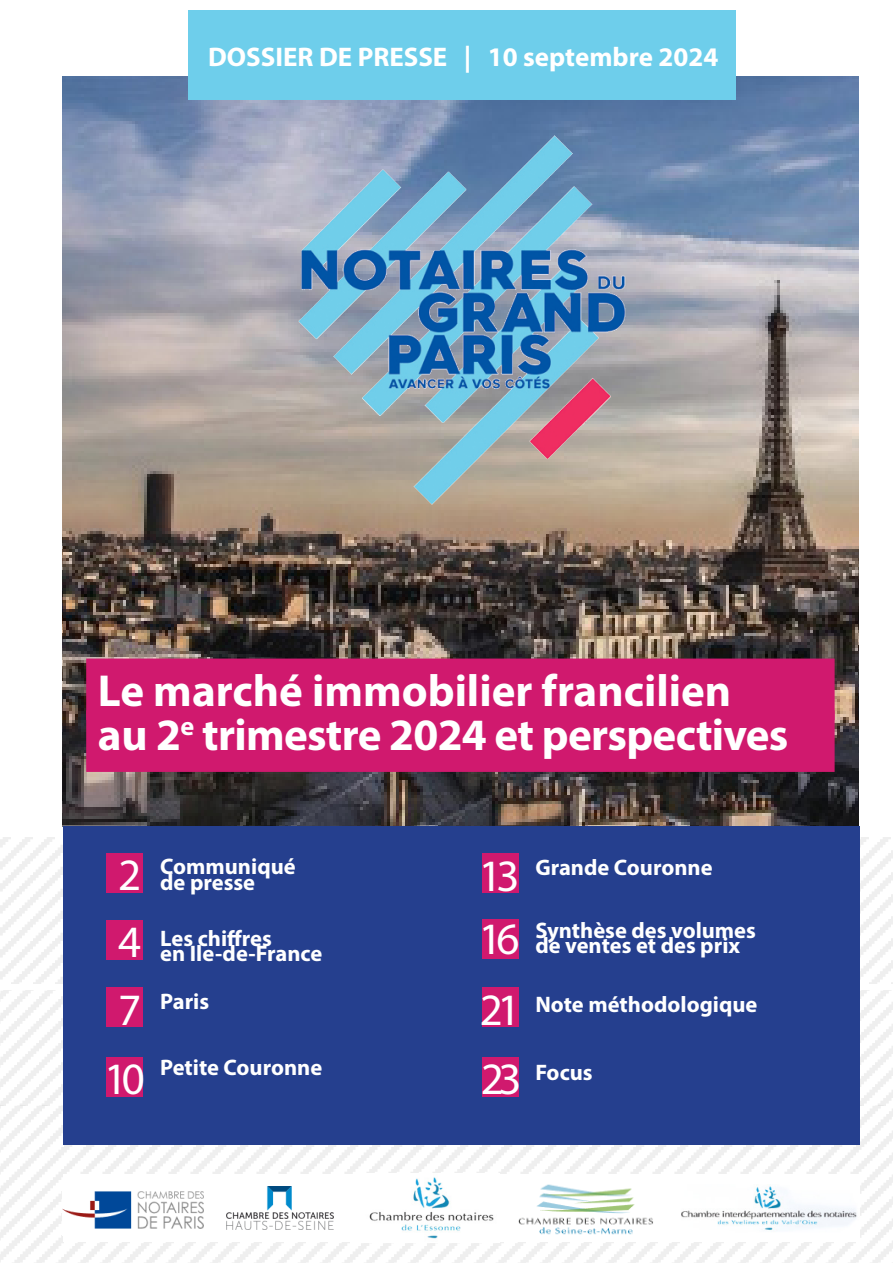
<style>
.page{position:relative;width:893px;height:1263px;background:#fff}
.page>*{position:absolute;margin:0;border:0;box-sizing:border-box;transform-origin:0 0}
.t1{font:700 45px "Myriad Pro";letter-spacing:-.01em;color:#fff}
.t2{font:45px "Myriad Pro";letter-spacing:-.12em;color:#fff}
.t3{font:700 27px "Myriad Pro";color:#fff}
.t4{font:700 22.5px "Myriad Pro";color:#fff}
</style>
<div class="page">
<img style="left:63px;top:76px;width:795px;height:750px">
<div style="left:0;top:1105px;width:893px;height:158px;background:linear-gradient(to right,#f9f9f9,#f9f9f9)"></div>
<div style="left:0;top:837px;width:893px;height:147px;background:linear-gradient(to bottom,#f9f9f9,#f9f9f9)"></div>
<div style="left:0;top:990px;width:893px;height:115px;background:linear-gradient(to bottom,#f9f9f9,#f9f9f9)"></div>
<div style="left:63px;top:1174px;width:796px;height:67px;background:#fff"></div>
<div style="left:63px;top:826px;width:796px;height:319px;background:#253f8e"></div>
<div style="left:86px;top:658px;width:749px;height:62px;background:#d0196e"></div>
<div style="left:86px;top:710px;width:749px;height:62px;background:#d0196e"></div>
<img style="left:281px;top:116px;width:372px;height:397px">
<div style="left:106px;top:853px;width:37px;height:40px;background:#d0196e"></div>
<div style="left:482px;top:853px;width:37px;height:40px;background:#d0196e"></div>
<div style="left:106px;top:921px;width:37px;height:39px;background:#d0196e"></div>
<div style="left:482px;top:920px;width:37px;height:39px;background:#d0196e"></div>
<div style="left:106px;top:987px;width:37px;height:39px;background:#d0196e"></div>
<div style="left:106px;top:1057px;width:37px;height:40px;background:#d0196e"></div>
<div style="left:482px;top:1057px;width:37px;height:39px;background:#d0196e"></div>
<div style="left:482px;top:987px;width:37px;height:39px;background:#d0196e"></div>
<div style="left:189px;top:10px;width:547px;height:90px;background:#6eceeb"></div>
<div style="left:62px;top:1184px;width:142px;height:52px;background:#fff"></div>
<img style="left:62px;top:1191px;width:142px;height:37px">
<img style="left:227px;top:1186px;width:106px;height:44px">
<img style="left:362px;top:1177px;width:137px;height:65px">
<img style="left:519px;top:1184px;width:134px;height:51px">
<img style="left:681px;top:1186px;width:176px;height:44px">
<p class="t3" style="left:208px;top:39px;width:512px">DOSSIER DE PRESSE | 10 septembre 2024</p>
<p class="t1" style="left:98px;top:662px;width:635px">Le marché immobilier francilien</p>
<p class="t1" style="left:98px;top:705px;width:692px">au 2<sup>e</sup> trimestre 2024 et perspectives</p>
<p class="t4" style="left:160px;top:852px;width:137px">Communiqué</p>
<p class="t2" style="left:118px;top:847px;width:25px">2</p>
<p class="t2" style="left:479px;top:848px;width:42px">13</p>
<p class="t2" style="left:479px;top:911px;width:42px">16</p>
<p class="t4" style="left:160px;top:868px;width:96px">de presse</p>
<p class="t4" style="left:160px;top:923px;width:113px">Les chiffres</p>
<p class="t4" style="left:160px;top:939px;width:164px">en Ile-de-France</p>
<p class="t4" style="left:160px;top:986px;width:51px">Paris</p>
<p class="t2" style="left:118px;top:914px;width:25px">4</p>
<p class="t2" style="left:118px;top:982px;width:25px">7</p>
<p class="t2" style="left:104px;top:1051px;width:42px">10</p>
<p class="t2" style="left:480px;top:982px;width:42px">21</p>
<p class="t2" style="left:481px;top:1051px;width:42px">23</p>
<p class="t4" style="left:160px;top:1053px;width:164px">Petite Couronne</p>
<p class="t4" style="left:535px;top:852px;width:179px">Grande Couronne</p>
<p class="t4" style="left:535px;top:915px;width:222px">Synthèse des volumes</p>
<p class="t4" style="left:535px;top:931px;width:206px">de ventes et des prix</p>
<p class="t4" style="left:535px;top:990px;width:224px">Note méthodologique</p>
<p class="t4" style="left:535px;top:1057px;width:59px">Focus</p>
</div>
